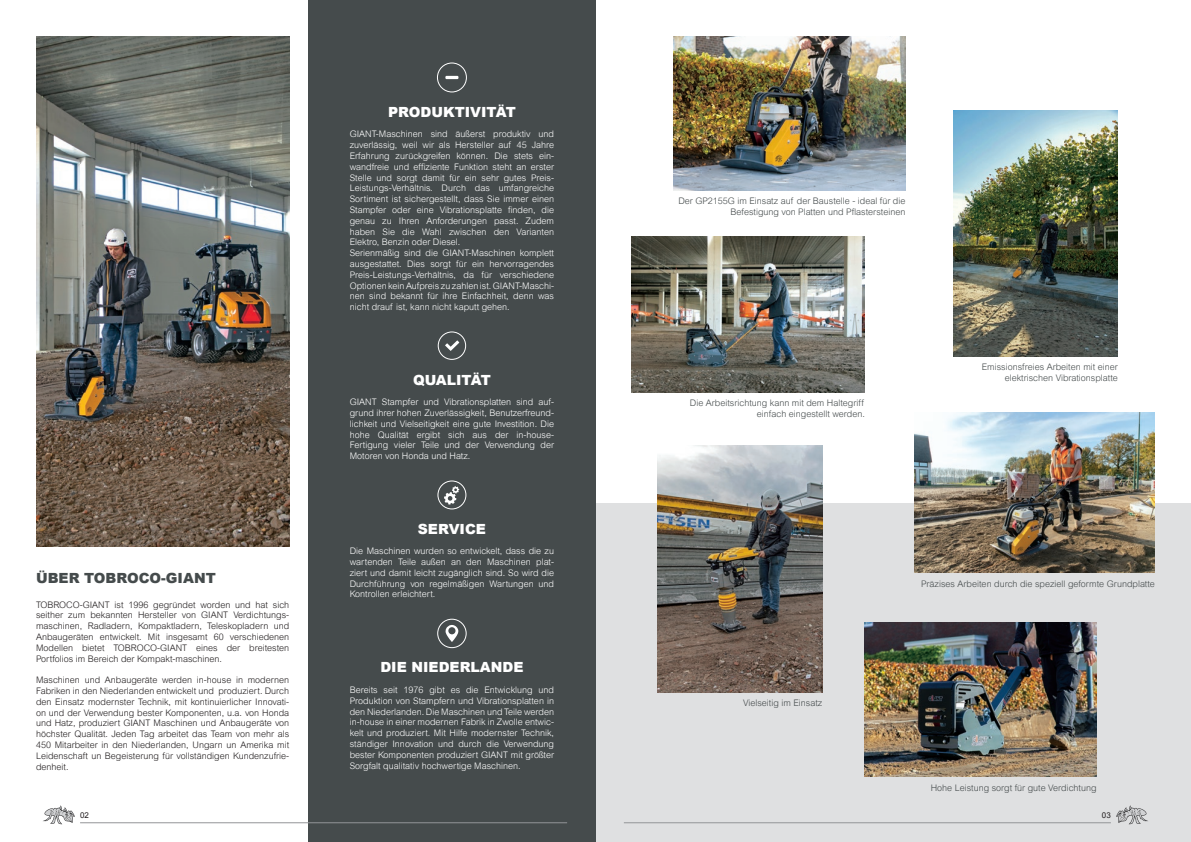
<style>
.page{position:relative;width:1191px;height:842px;background:#fff}
.page>*{position:absolute;margin:0;border:0;box-sizing:border-box;transform-origin:0 0}
.t1{font:900 14px "Arial";color:#fff}
.t2{font:900 14px "Arial";color:#454b4c}
.t3{font:300 9px/10.8px "Arial";color:#fff;text-align:justify}
.t4{font:300 9px/10.8px "Arial";color:#231f20;text-align:justify}
.t5{font:300 9px/10.8px "Arial";color:#454b4c;text-align:right}
.t6{font:8px "Arial";color:#231f20}
</style>
<div class="page">
<div style="left:595px;top:503px;width:596px;height:339px;background:#dfe0e1"></div>
<div style="left:308px;top:0;width:287px;height:842px;background:#454b4c"></div>
<div style="left:438px;top:331px;width:28px;height:29px;border:1px solid #fff;border-radius:50%"></div>
<svg style="left:445px;top:340px;width:14px;height:11px"></svg>
<div style="left:437px;top:480px;width:29px;height:29px;border:1px solid #fff;border-radius:50%"></div>
<svg style="left:444px;top:486px;width:15px;height:19px"></svg>
<div style="left:437px;top:63px;width:30px;height:29px;border:1px solid #fff;border-radius:50%"></div>
<svg style="left:445px;top:76px;width:13px;height:3px"></svg>
<div style="left:437px;top:619px;width:29px;height:29px;border:1px solid #fff;border-radius:50%"></div>
<svg style="left:445px;top:625px;width:13px;height:17px"></svg>
<img style="left:36px;top:36px;width:253px;height:510px">
<img style="left:674px;top:36px;width:231px;height:154px">
<img style="left:953px;top:110px;width:164px;height:247px">
<img style="left:632px;top:237px;width:233px;height:155px">
<img style="left:914px;top:413px;width:241px;height:160px">
<img style="left:865px;top:622px;width:231px;height:155px">
<svg style="left:43px;top:805px;width:32px;height:19px"></svg>
<hr style="left:80px;top:822px;width:487px;height:1px;background:#939598">
<hr style="left:624px;top:822px;width:486px;height:1px;background:#939598">
<svg style="left:1116px;top:805px;width:32px;height:19px"></svg>
<img style="left:658px;top:446px;width:164px;height:246px">
<h1 class="t2" style="left:36px;top:568px;width:181px">ÜBER TOBROCO-GIANT</h1>
<p class="t4" style="left:36px;top:599px;width:255px">TOBROCO-GIANT ist 1996 gegründet worden und hat sich seither zum bekannten Hersteller von GIANT Verdichtungs&shy;maschinen, Radladern, Kompaktladern, Teleskopladern und Anbaugeräten entwickelt. Mit insgesamt 60 verschiedenen Modellen bietet TOBROCO-GIANT eines der breitesten Portfolios im Bereich der Kompakt-maschinen.</p>
<p class="t4" style="left:36px;top:675px;width:255px">Maschinen und Anbaugeräte werden in-house in modernen Fabriken in den Niederlanden entwickelt und produziert. Durch den Einsatz modernster Technik, mit kontinuierlicher Innovati&shy;on und der Verwendung bester Komponenten, u.a. von Honda und Hatz, produziert GIANT Maschinen und Anbaugeräte von höchster Qualität. Jeden Tag arbeitet das Team von mehr als 450 Mitarbeiter in den Niederlanden, Ungarn un Amerika mit Leidenschaft un Begeisterung für vollständigen Kundenzufrie&shy;denheit.</p>
<h1 class="t1" style="left:388px;top:101px;width:129px">PRODUKTIVITÄT</h1>
<p class="t3" style="left:350px;top:129px;width:206px;text-align:left">GIANT-Maschinen sind äußerst produktiv und zuverlässig, weil wir als Hersteller auf 45 Jahre Erfahrung zurückgreifen können. Die stets ein&shy;wandfreie und effiziente Funktion steht an erster Stelle und sorgt damit für ein sehr gutes Preis-Leistungs-Verhältnis. Durch das umfangreiche Sortiment ist sichergestellt, dass Sie immer einen Stampfer oder eine Vibrationsplatte finden, die genau zu Ihren Anforderungen passt. Zudem haben Sie die Wahl zwischen den Varianten Elektro, Benzin oder Diesel.<br>Serienmäßig sind die GIANT-Maschinen komplett ausgestattet. Dies sorgt für ein hervorragendes Preis-Leistungs-Verhältnis, da für verschiedene Optionen kein Aufpreis zu zahlen ist. GIANT-Maschi&shy;nen sind bekannt für ihre Einfachheit, denn was nicht drauf ist, kann nicht kaputt gehen.</p>
<h1 class="t1" style="left:413px;top:369px;width:79px">QUALITÄT</h1>
<p class="t3" style="left:350px;top:397px;width:206px">GIANT Stampfer und Vibrationsplatten sind auf&shy;grund ihrer hohen Zuverlässigkeit, Benutzerfreund&shy;lichkeit und Vielseitigkeit eine gute Investition. Die hohe Qualität ergibt sich aus der in-house-Fertigung vieler Teile und der Verwendung der Motoren von Honda und Hatz.</p>
<h1 class="t1" style="left:418px;top:518px;width:70px">SERVICE</h1>
<p class="t3" style="left:350px;top:546px;width:206px">Die Maschinen wurden so entwickelt, dass die zu wartenden Teile außen an den Maschinen plat&shy;ziert und damit leicht zugänglich sind. So wird die Durchführung von regelmäßigen Wartungen und Kontrollen erleichtert.</p>
<h1 class="t1" style="left:380px;top:657px;width:145px">DIE NIEDERLANDE</h1>
<p class="t3" style="left:350px;top:684px;width:206px">Bereits seit 1976 gibt es die Entwicklung und Produktion von Stampfern und Vibrationsplatten in den Niederlanden. Die Maschinen und Teile werden in-house in einer modernen Fabrik in Zwolle entwic&shy;kelt und produziert. Mit Hilfe modernster Technik, ständiger Innovation und durch die Verwendung bester Komponenten produziert GIANT mit größter Sorgfalt qualitativ hochwertige Maschinen.</p>
<p class="t5" style="left:678px;top:196px;width:229px">Der GP2155G im Einsatz auf der Baustelle - ideal für die<br>Befestigung von Platten und Pflastersteinen</p>
<p class="t5" style="left:690px;top:397px;width:176px">Die Arbeitsrichtung kann mit dem Haltegriff einfach eingestellt werden.</p>
<p class="t5" style="left:981px;top:362px;width:138px">Emissionsfreies Arbeiten mit einer elektrischen Vibrationsplatte</p>
<p class="t5" style="left:743px;top:698px;width:81px">Vielseitig im Einsatz</p>
<p class="t5" style="left:921px;top:578px;width:235px">Präzises Arbeiten durch die speziell geformte Grundplatte</p>
<p class="t5" style="left:930px;top:782px;width:167px">Hohe Leistung sorgt für gute Verdichtung</p>
<p class="t6" style="left:80px;top:810px;width:10px">02</p>
<p class="t6" style="left:1102px;top:810px;width:10px">03</p>
</div>
